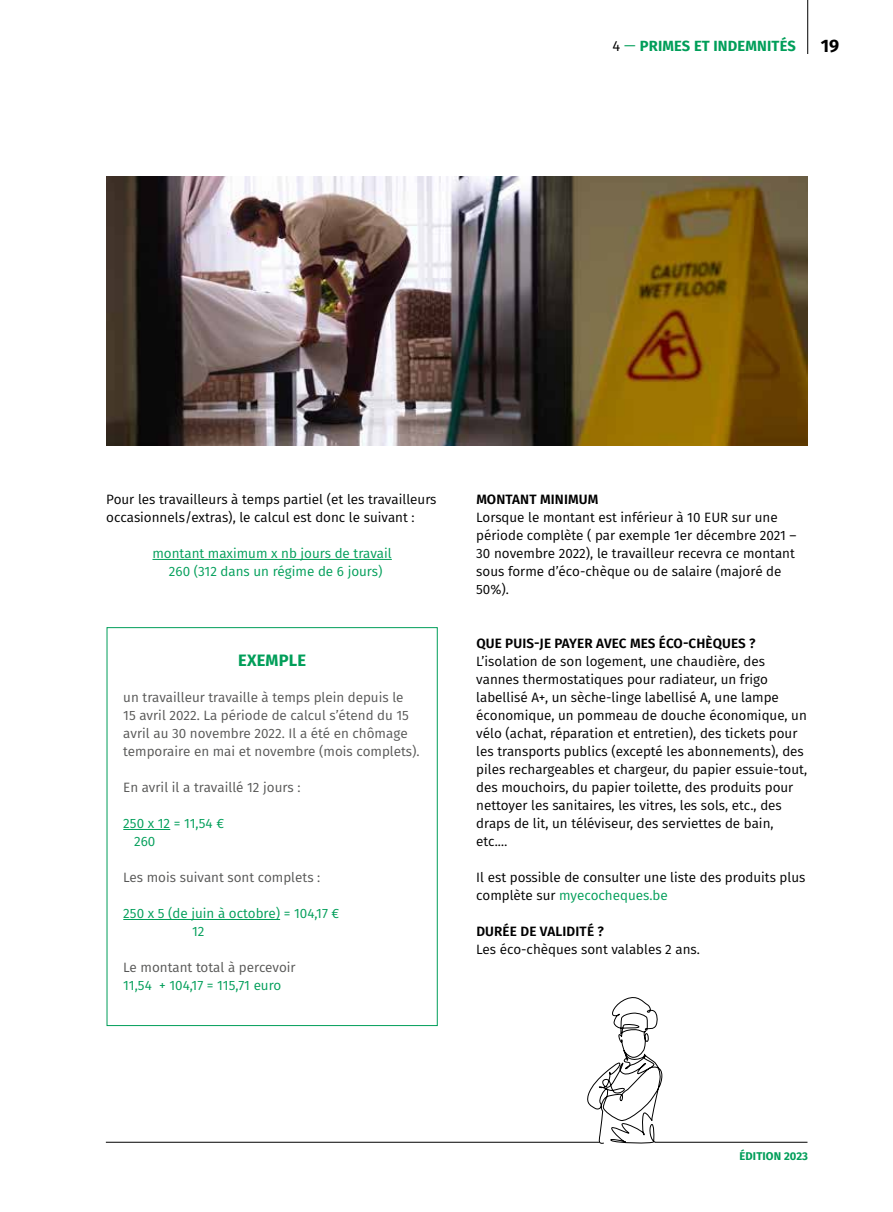
<style>
.page{position:relative;width:893px;height:1212px;background:#fff}
.page>*{position:absolute;margin:0;border:0;box-sizing:border-box;transform-origin:0 0}
.t1{font:700 18px "Fira Sans";color:#000}
.t2{font:700 16.5px "Fira Sans";letter-spacing:.01em;color:#009e59}
.t3{font:700 14.7px "Fira Sans";letter-spacing:.01em;color:#009e59}
.t4{font:13.5px/18px "Fira Sans";color:#000}
.t5{font:13.5px/18px "Fira Sans";color:#575756}
.t6{font:13.5px/18px "Fira Sans";color:#009e59}
.t7{font:600 13.5px "Fira Sans";letter-spacing:.01em;color:#000}
.t8{font:700 11.25px "Fira Sans";letter-spacing:.01em;color:#009e59}
.s1{font-weight:400;color:#000}
.s2{font-weight:400}
.s3{color:#009e59}
</style>
<div class="page">
<hr style="left:807px;top:0;width:1px;height:54px;background:#000">
<div style="left:107px;top:627px;width:331px;height:399px;border:1px solid #009e59"></div>
<hr style="left:152px;top:559px;width:240px;height:1px;background:#009e59">
<hr style="left:123px;top:829px;width:47px;height:1px;background:#009e59">
<hr style="left:123px;top:919px;width:157px;height:1px;background:#009e59">
<hr style="left:655px;top:1142px;width:152px;height:1px;background:#000">
<svg style="left:586px;top:997px;width:76px;height:147px"></svg>
<hr style="left:106px;top:1142px;width:494px;height:1px;background:#000">
<img style="left:107px;top:176px;width:701px;height:269px">
<p class="t3" style="left:612px;top:33px;width:185px"><span class="s1">4</span> <span class="s2">—</span> PRIMES ET INDEMNITÉS</p>
<h1 class="t1" style="left:821px;top:30px;width:20px">19</h1>
<p class="t4" style="left:106px;top:490px;width:332px">Pour les travailleurs à temps partiel (et les travailleurs occasionnels/extras), le calcul est donc le suivant :</p>
<p class="t6" style="left:152px;top:544px;width:241px;text-align:center">montant maximum x nb jours de travail<br>260 (312 dans un régime de 6 jours)</p>
<p class="t2" style="left:238px;top:646px;width:69px">EXEMPLE</p>
<p class="t5" style="left:123px;top:688px;width:298px">un travailleur travaille à temps plein depuis le<br>15 avril 2022. La période de calcul s’étend du 15 avril au 30 novembre 2022. Il a été en chômage temporaire en mai et novembre (mois complets).</p>
<p class="t5" style="left:123px;top:778px;width:179px">En avril il a travaillé 12 jours :</p>
<p class="t6" style="left:134px;top:814px;width:91px;text-indent:-11px">250 x 12 = 11,54 €<br>260</p>
<p class="t5" style="left:123px;top:868px;width:199px">Les mois suivant sont complets :</p>
<p class="t6" style="left:192px;top:904px;width:149px;text-indent:-69px">250 x 5 (de juin à octobre) = 104,17 €<br>12</p>
<p class="t5" style="left:123px;top:958px;width:174px">Le montant total à percevoir</p>
<p class="t6" style="left:123px;top:976px;width:160px">11,54 + 104,17 = 115,71 euro</p>
<p class="t7" style="left:476px;top:488px;width:124px">MONTANT MINIMUM</p>
<p class="t4" style="left:476px;top:508px;width:322px">Lorsque le montant est inférieur à 10 EUR sur une période complète ( par exemple 1er décembre 2021 – 30 novembre 2022), le travailleur recevra ce montant sous forme d’éco-chèque ou de salaire (majoré de 50%).</p>
<p class="t7" style="left:476px;top:632px;width:281px">QUE PUIS-JE PAYER AVEC MES ÉCO-CHÈQUES ?</p>
<p class="t4" style="left:476px;top:652px;width:332px">L’isolation de son logement, une chaudière, des vannes thermostatiques pour radiateur, un frigo labellisé A+, un sèche-linge labellisé A, une lampe économique, un pommeau de douche économique, un vélo (achat, réparation et entretien), des tickets pour les transports publics (excepté les abonnements), des piles rechargeables et chargeur, du papier essuie-tout, des mouchoirs, du papier toilette, des produits pour nettoyer les sanitaires, les vitres, les sols, etc., des draps de lit, un téléviseur, des serviettes de bain, etc.…</p>
<p class="t4" style="left:476px;top:868px;width:331px">Il est possible de consulter une liste des produits plus complète sur <span class="s3">myecocheques.be</span></p>
<p class="t7" style="left:476px;top:920px;width:129px">DURÉE DE VALIDITÉ ?</p>
<p class="t4" style="left:476px;top:940px;width:225px">Les éco-chèques sont valables 2 ans.</p>
<p class="t8" style="left:739px;top:1146px;width:70px">ÉDITION 2023</p>
</div>
